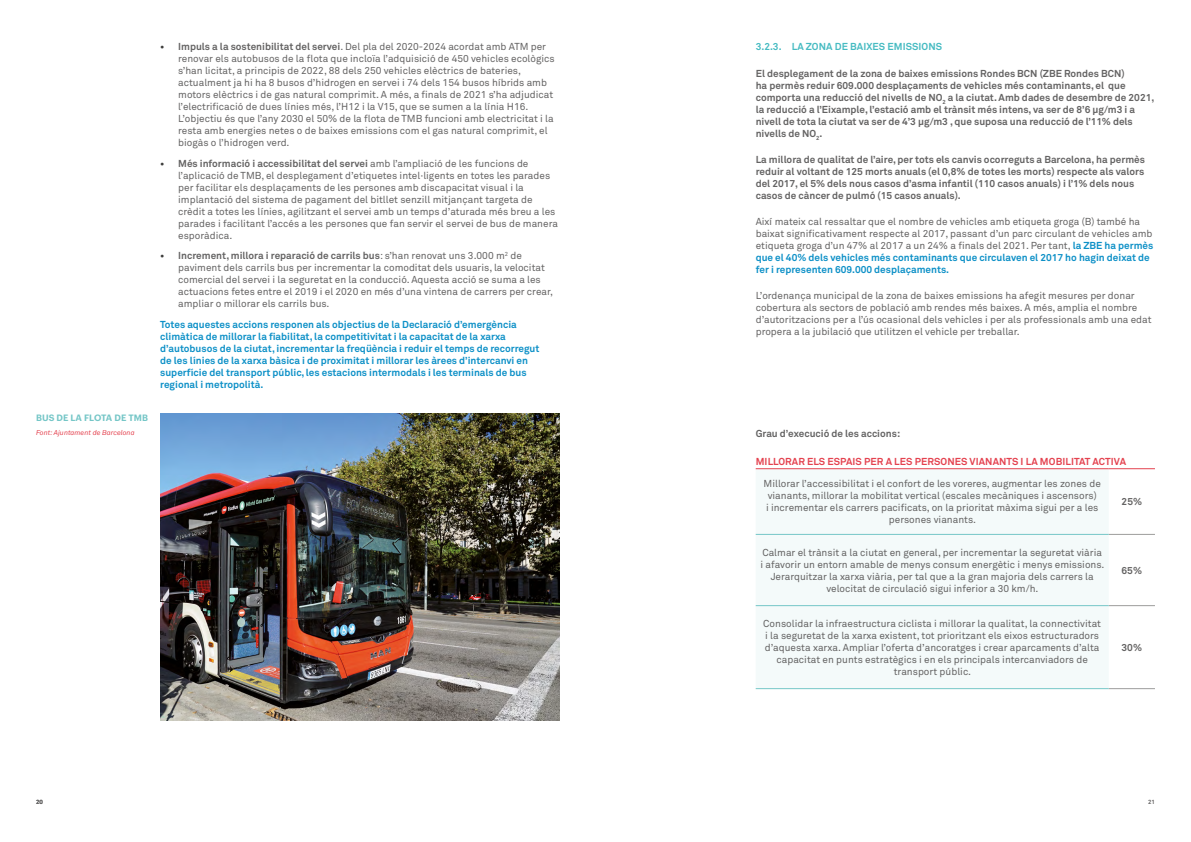
<style>
.page{position:relative;width:1191px;height:842px;background:#fff}
.page>*{position:absolute;margin:0;border:0;box-sizing:border-box;transform-origin:0 0}
.t1{font:10px/12px "Akkurat Std";color:#646363}
.t2{font:700 10px/12px "Akkurat Std";color:#646363}
.t3{font:700 10px/12px "Akkurat Std";color:#0d90c7}
.t4{font:700 10px "Akkurat Std";letter-spacing:.01em;color:#e4424f}
.t5{font:700 10px "Akkurat Std";letter-spacing:.01em;color:#46bbc2}
.t6{font:600 9px "Graphik";letter-spacing:.005em;color:#75c6c7}
.t7{font:italic 7px "Akkurat";color:#e4424f}
.t8{font:700 6px "Akkurat Std";color:#646363}
.s1{font-weight:700;color:#3c3c3b}
.s2{font-weight:700}
.s3{font-weight:700;color:#0d90c7}
</style>
<div class="page">
<img style="left:160px;top:414px;width:399px;height:306px">
<div style="left:755px;top:469px;width:353px;height:219px;background:#f4fafa"></div>
<hr style="left:1108px;top:534px;width:47px;height:1px;background:#9d9d9c">
<hr style="left:1108px;top:605px;width:47px;height:1px;background:#9d9d9c">
<hr style="left:1108px;top:688px;width:47px;height:1px;background:#9d9d9c">
<hr style="left:755px;top:534px;width:353px;height:1px;background:#75c6c7">
<hr style="left:755px;top:605px;width:353px;height:1px;background:#75c6c7">
<hr style="left:755px;top:688px;width:353px;height:1px;background:#75c6c7">
<hr style="left:755px;top:468px;width:353px;height:1px;background:#e4424f">
<hr style="left:1108px;top:468px;width:47px;height:1px;background:#e4424f">
<p class="t6" style="left:36px;top:411px;width:113px">BUS DE LA FLOTA DE TMB</p>
<p class="t7" style="left:36px;top:429px;width:100px">Font: Ajuntament de Barcelona</p>
<p class="t1" style="left:178px;top:41px;width:378px;text-indent:-18px"><span class="s1">•</span> <span class="s2">Impuls a la sostenibilitat del servei</span>. Del pla del 2020-2024 acordat amb ATM per renovar els autobusos de la flota que incloïa l’adquisició de 450 vehicles ecològics s’han licitat, a principis de 2022, 88 dels 250 vehicles elèctrics de bateries, actualment ja hi ha 8 busos d’hidrogen en servei i 74 dels 154 busos híbrids amb motors elèctrics i de gas natural comprimit. A més, a finals de 2021 s’ha adjudicat l’electrificació de dues línies més, l’H12 i la V15, que se sumen a la línia H16.<br>L’objectiu és que l’any 2030 el 50% de la flota de TMB funcioni amb electricitat i la resta amb energies netes o de baixes emissions com el gas natural comprimit, el biogàs o l’hidrogen verd.</p>
<p class="t1" style="left:178px;top:157px;width:381px;text-indent:-18px"><span class="s1">•</span> <span class="s2">Més informació i accessibilitat del servei</span> amb l’ampliació de les funcions de l’aplicació de TMB, el desplegament d’etiquetes intel·ligents en totes les parades per facilitar els desplaçaments de les persones amb discapacitat visual i la implantació del sistema de pagament del bitllet senzill mitjançant targeta de crèdit a totes les línies, agilitzant el servei amb un temps d’aturada més breu a les parades i facilitant l’accés a les persones que fan servir el servei de bus de manera esporàdica.</p>
<p class="t1" style="left:178px;top:250px;width:376px;text-indent:-18px"><span class="s1">•</span> <span class="s2">Increment, millora i reparació de carrils bus</span>: s’han renovat uns 3.000 m<sup>2</sup> de paviment dels carrils bus per incrementar la comoditat dels usuaris, la velocitat comercial del servei i la seguretat en la conducció. Aquesta acció se suma a les actuacions fetes entre el 2019 i el 2020 en més d’una vintena de carrers per crear, ampliar o millorar els carrils bus.</p>
<p class="t3" style="left:160px;top:318px;width:381px">Totes aquestes accions responen als objectius de la Declaració d’emergència climàtica de millorar la fiabilitat, la competitivitat i la capacitat de la xarxa d’autobusos de la ciutat, incrementar la freqüència i reduir el temps de recorregut de les línies de la xarxa bàsica i de proximitat i millorar les àrees d’intercanvi en superfície del transport públic, les estacions intermodals i les terminals de bus regional i metropolità.</p>
<p class="t5" style="left:755px;top:41px;width:188px">3.2.3. LA ZONA DE BAIXES EMISSIONS</p>
<p class="t2" style="left:755px;top:67px;width:400px">El desplegament de la zona de baixes emissions Rondes BCN (ZBE Rondes BCN)<br>ha permès reduir 609.000 desplaçaments de vehicles més contaminants, el que comporta una reducció del nivells de NO<sub>2</sub> a la ciutat. Amb dades de desembre de 2021, la reducció a l’Eixample, l’estació amb el trànsit més intens, va ser de 8’6 µg/m3 i a nivell de tota la ciutat va ser de 4’3 µg/m3 , que suposa una reducció de l’11% dels nivells de NO<sub>2</sub>.</p>
<p class="t2" style="left:755px;top:153px;width:391px">La millora de qualitat de l’aire, per tots els canvis ocorreguts a Barcelona, ha permès reduir al voltant de 125 morts anuals (el 0,8% de totes les morts) respecte als valors del 2017, el 5% dels nous casos d’asma infantil (110 casos anuals) i l’1% dels nous casos de càncer de pulmó (15 casos anuals).</p>
<p class="t1" style="left:755px;top:215px;width:399px">Així mateix cal ressaltar que el nombre de vehicles amb etiqueta groga (B) també ha baixat significativament respecte al 2017, passant d’un parc circulant de vehicles amb etiqueta groga d’un 47% al 2017 a un 24% a finals del 2021. Per tant, <span class="s3">la ZBE ha permès que el 40% dels vehicles més contaminants que circulaven el 2017 ho hagin deixat de fer i representen 609.000 desplaçaments.</span></p>
<p class="t1" style="left:755px;top:290px;width:397px">L’ordenança municipal de la zona de baixes emissions ha afegit mesures per donar cobertura als sectors de població amb rendes més baixes. A més, amplia el nombre d’autoritzacions per a l’ús ocasional dels vehicles i per als professionals amb una edat propera a la jubilació que utilitzen el vehicle per treballar.</p>
<p class="t2" style="left:755px;top:428px;width:146px">Grau d’execució de les accions:</p>
<p class="t4" style="left:755px;top:455px;width:372px">MILLORAR ELS ESPAIS PER A LES PERSONES VIANANTS I LA MOBILITAT ACTIVA</p>
<p class="t1" style="left:763px;top:478px;width:339px;text-align:center">Millorar l’accessibilitat i el confort de les voreres, augmentar les zones de vianants, millorar la mobilitat vertical (escales mecàniques i ascensors)<br>i incrementar els carrers pacificats, on la prioritat màxima sigui per a les persones vianants.</p>
<p class="t2" style="left:1121px;top:496px;width:22px">25%</p>
<p class="t1" style="left:760px;top:546px;width:345px;text-align:center">Calmar el trànsit a la ciutat en general, per incrementar la seguretat viària i afavorir un entorn amable de menys consum energètic i menys emissions.<br>Jerarquitzar la xarxa viària, per tal que a la gran majoria dels carrers la velocitat de circulació sigui inferior a 30 km/h.</p>
<p class="t1" style="left:763px;top:618px;width:339px;text-align:center">Consolidar la infraestructura ciclista i millorar la qualitat, la connectivitat i la seguretat de la xarxa existent, tot prioritzant els eixos estructuradors d’aquesta xarxa. Ampliar l’oferta d’ancoratges i crear aparcaments d’alta capacitat en punts estratègics i en els principals intercanviadors de transport públic.</p>
<p class="t2" style="left:1121px;top:564px;width:22px">65%</p>
<p class="t2" style="left:1121px;top:641px;width:22px">30%</p>
<p class="t8" style="left:36px;top:798px;width:8px">20</p>
<p class="t8" style="left:1148px;top:798px;width:8px">21</p>
</div>
